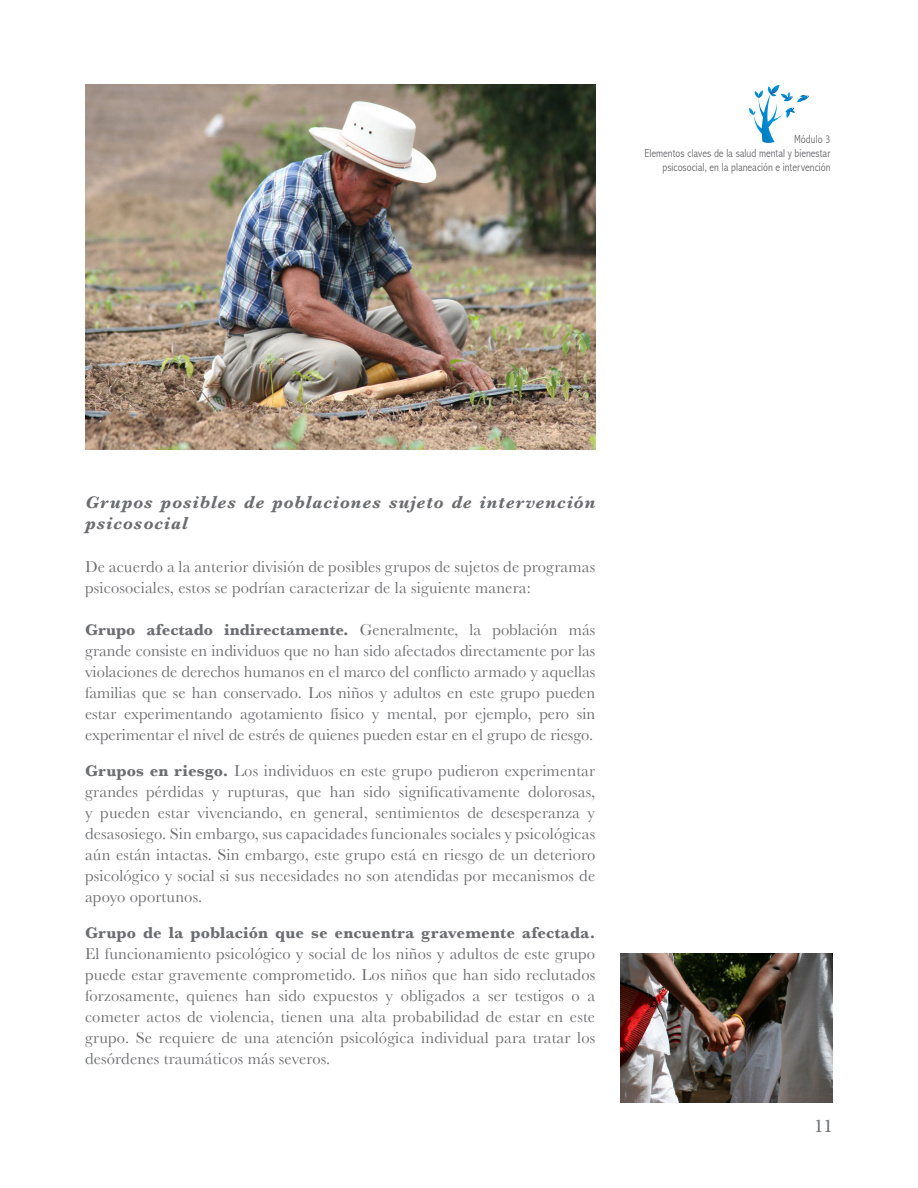
<style>
.page{position:relative;width:918px;height:1188px;background:#fff}
.page>*{position:absolute;margin:0;border:0;box-sizing:border-box;transform-origin:0 0}
.t1{font:19.5px "Minion Pro";color:#6c6d70}
.TEXTO_NORMAL{font:italic 700 18px/21.6px "Baskerville";letter-spacing:.05em;color:#6c6d70}
.TEXTO_NORMAL-2{font:16.5px/21px "Baskerville";letter-spacing:.01em;color:#6c6d70;text-align:justify}
.t2{font:300 condensed 11.55px/14px "Abadi";color:#6c6d70;text-align:right}
.s1{font-weight:700}
</style>
<div class="page">
<svg style="left:749px;top:85px;width:60px;height:58px"></svg>
<img style="left:620px;top:953px;width:213px;height:150px">
<img style="left:85px;top:85px;width:510px;height:365px">
<p class="t2" style="left:644px;top:132px;width:188px">Módulo 3<br>Elementos claves de la salud mental y bienestar psicosocial, en la planeación e intervención</p>
<p class="TEXTO_NORMAL" style="left:85px;top:491px;width:512px">Grupos posibles de poblaciones sujeto de intervención psicosocial</p>
<p class="TEXTO_NORMAL-2" style="left:85px;top:556px;width:512px">De acuerdo a la anterior división de posibles grupos de sujetos de programas psicosociales, estos se podrían caracterizar de la siguiente manera:</p>
<p class="TEXTO_NORMAL-2" style="left:85px;top:619px;width:512px"><span class="s1">Grupo afectado indirectamente.</span> Generalmente, la población más grande consiste en individuos que no han sido afectados directamente por las violaciones de derechos humanos en el marco del conflicto armado y aquellas familias que se han conservado. Los niños y adultos en este grupo pueden estar experimentando agotamiento físico y mental, por ejemplo, pero sin experimentar el nivel de estrés de quienes pueden estar en el grupo de riesgo.</p>
<p class="TEXTO_NORMAL-2" style="left:85px;top:760px;width:512px"><span class="s1">Grupos en riesgo.</span> Los individuos en este grupo pudieron experimentar grandes pérdidas y rupturas, que han sido significativamente dolorosas, y pueden estar vivenciando, en general, sentimientos de desesperanza y desasosiego. Sin embargo, sus capacidades funcionales sociales y psicológicas aún están intactas. Sin embargo, este grupo está en riesgo de un deterioro psicológico y social si sus necesidades no son atendidas por mecanismos de apoyo oportunos.</p>
<p class="TEXTO_NORMAL-2" style="left:85px;top:922px;width:512px"><span class="s1">Grupo de la población que se encuentra gravemente afectada.<br></span>El funcionamiento psicológico y social de los niños y adultos de este grupo puede estar gravemente comprometido. Los niños que han sido reclutados forzosamente, quienes han sido expuestos y obligados a ser testigos o a cometer actos de violencia, tienen una alta probabilidad de estar en este grupo. Se requiere de una atención psicológica individual para tratar los desórdenes traumáticos más severos.</p>
<p class="t1" style="left:814px;top:1113px;width:20px">11</p>
</div>
